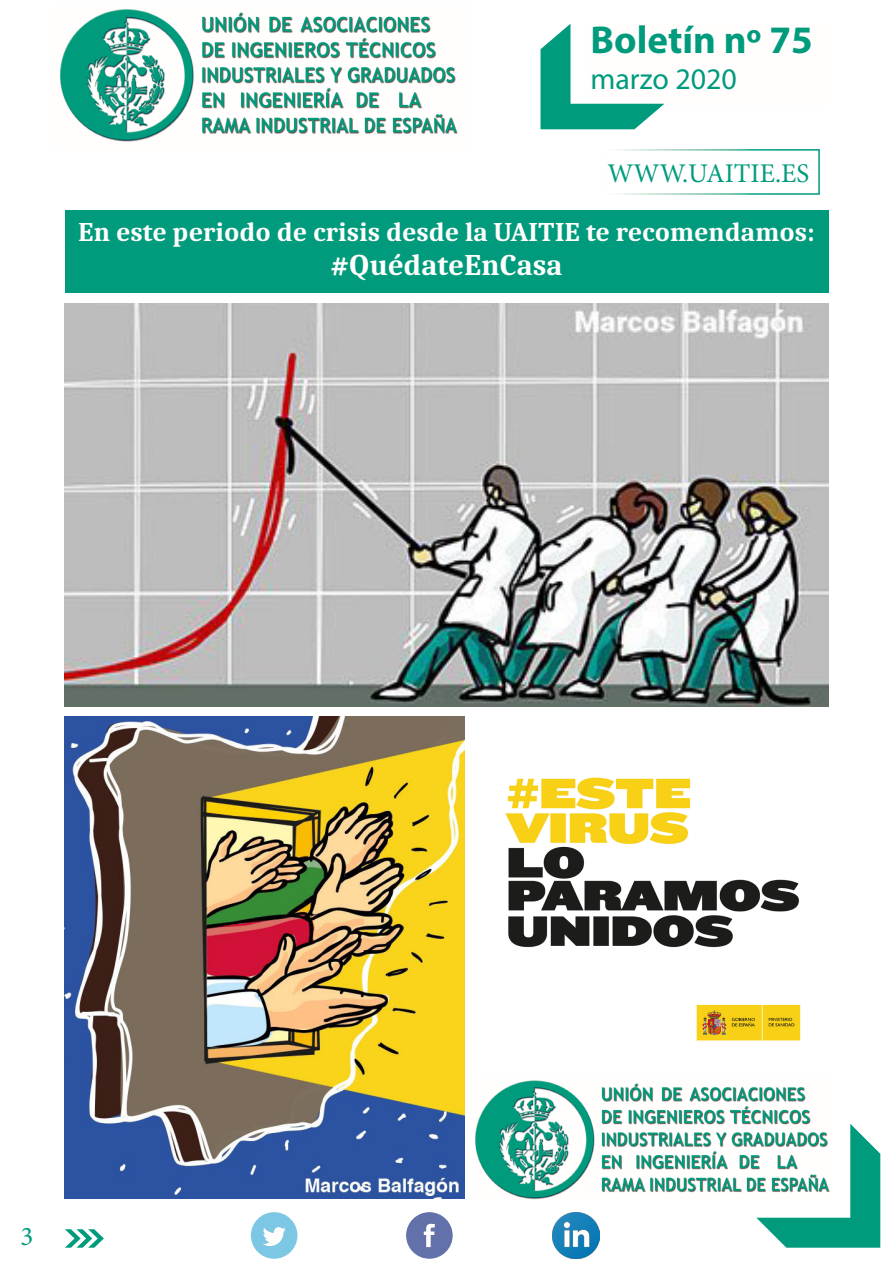
<style>
.page{position:relative;width:893px;height:1263px;background:#fff}
.page>*{position:absolute;margin:0;border:0;box-sizing:border-box;transform-origin:0 0}
.t1{font:700 39px "Myriad Pro";color:#009b7d}
.t2{font:700 30px "Caladea";color:#fffefd}
.t3{font:30px "Myriad Pro";color:#009b7d}
.t4{font:700 27px "Caladea";color:#fffefd}
.t5{font:27px "Minion Pro";color:#009b7d}
</style>
<div class="page">
<svg style="left:65px;top:1229px;width:39px;height:19px"></svg>
<div style="left:406px;top:1212px;width:47px;height:47px;background:#6271aa;border-radius:50%"></div>
<svg style="left:424px;top:1224px;width:11px;height:23px"></svg>
<div style="left:251px;top:1212px;width:46px;height:47px;background:#7cc7e4;border-radius:50%"></div>
<svg style="left:263px;top:1227px;width:23px;height:19px"></svg>
<img style="left:553px;top:1212px;width:46px;height:47px">
<svg style="left:756px;top:1124px;width:124px;height:124px"></svg>
<svg style="left:540px;top:24px;width:124px;height:105px"></svg>
<div style="left:606px;top:149px;width:214px;height:46px;border:2px solid #fff"></div>
<img style="left:60px;top:9px;width:398px;height:133px">
<div style="left:65px;top:210px;width:763px;height:83px;background:#009b7d"></div>
<img style="left:65px;top:303px;width:763px;height:404px">
<img style="left:65px;top:716px;width:400px;height:482px">
<img style="left:505px;top:777px;width:296px;height:264px">
<img style="left:475px;top:1080px;width:356px;height:119px">
<h1 class="t1" style="left:590px;top:14px;width:224px">Boletín nº 75</h1>
<p class="t3" style="left:590px;top:60px;width:148px">marzo 2020</p>
<p class="t5" style="left:607px;top:155px;width:204px">WWW.UAITIE.ES</p>
<p class="t4" style="left:78px;top:215px;width:738px">En este periodo de crisis desde la UAITIE te recomendamos:</p>
<p class="t2" style="left:330px;top:247px;width:234px">#QuédateEnCasa</p>
<p class="t5" style="left:21px;top:1218px;width:14px">3</p>
</div>
